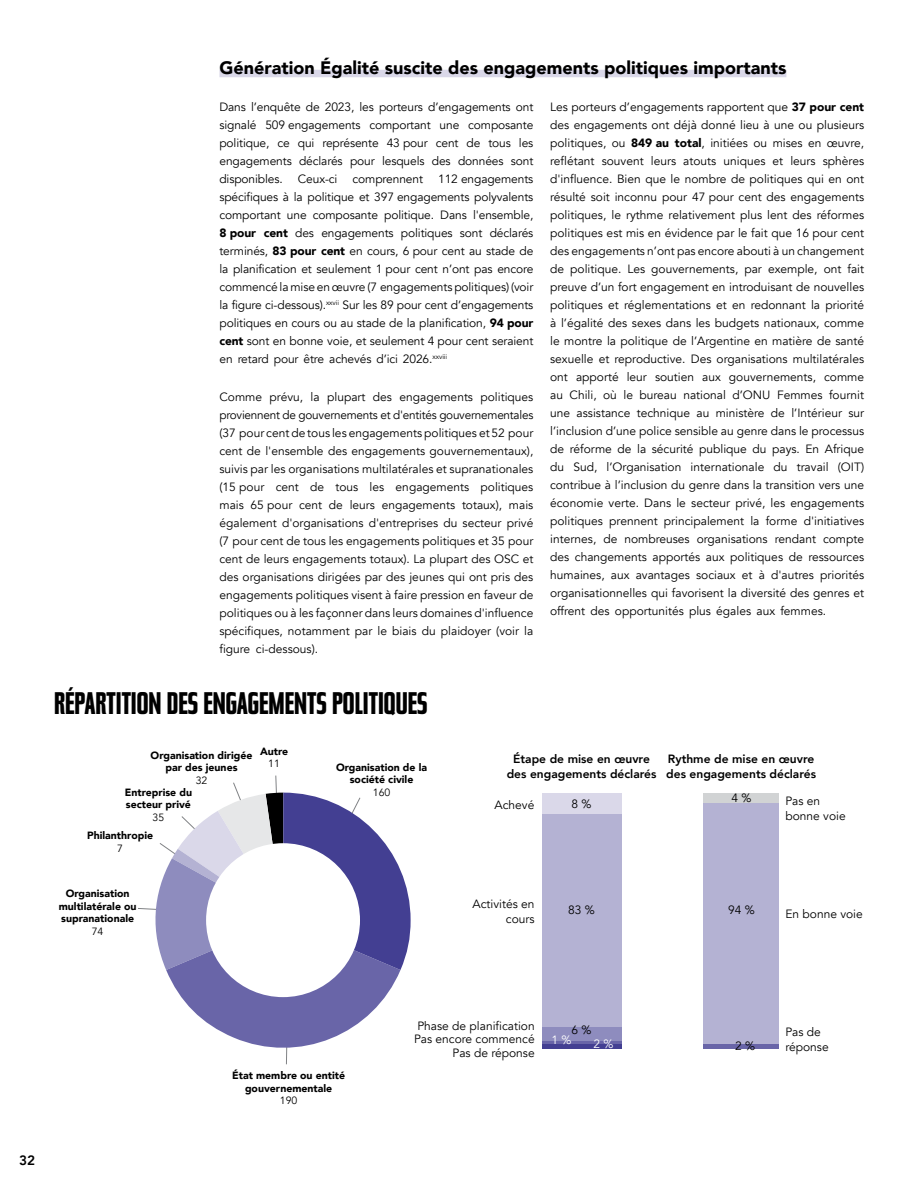
<style>
.page{position:relative;width:918px;height:1188px;background:#fff}
.page>*{position:absolute;margin:0;border:0;box-sizing:border-box;transform-origin:0 0}
.t1{font:700 31.5px "Tasse";color:#000}
.t2{font:900 18px "Avenir";color:#000}
.t3{font:800 13.5px "Avenir";color:#000}
.t4{font:12px/18px "Avenir";color:#000;text-align:justify}
.t5{font:800 12px/15px "Avenir";color:#000;text-align:center}
.t6{font:12px "Avenir";color:#fff}
.t7{font:900 10.5px/12.6px "Avenir";color:#000;text-align:center}
.t8{font:10.5px "Avenir";color:#000}
.s1{font-weight:900}
</style>
<div class="page">
<svg style="left:138px;top:775px;width:273px;height:290px"></svg>
<div style="left:206px;top:843px;width:154px;height:154px;background:#fff;border-radius:50%"></div>
<div style="left:542px;top:1044px;width:79px;height:5px;background:#433f92"></div>
<hr style="left:542px;top:1041px;width:79px;height:3px;background:#6965a8">
<div style="left:542px;top:1027px;width:79px;height:14px;background:#8e8cbe"></div>
<div style="left:542px;top:814px;width:79px;height:213px;background:#b4b2d3"></div>
<div style="left:542px;top:793px;width:79px;height:21px;background:#dad8e9"></div>
<div style="left:704px;top:1044px;width:75px;height:5px;background:#6965a8"></div>
<div style="left:704px;top:803px;width:75px;height:241px;background:#b4b2d3"></div>
<div style="left:704px;top:793px;width:75px;height:10px;background:#d1d3d4"></div>
<div style="left:219px;top:70px;width:567px;height:7px;background:#dad8e9"></div>
<h2 class="t2" style="left:219px;top:52px;width:568px">Génération Égalité suscite des engagements politiques importants</h2>
<p class="t4" style="left:219px;top:98px;width:315px">Dans l’enquête de 2023, les porteurs d’engagements ont signalé 509 engagements comportant une composante politique, ce qui représente 43 pour cent de tous les engagements déclarés pour lesquels des données sont disponibles.</p>
<p class="t4" style="left:550px;top:98px;width:315px">Les porteurs d’engagements rapportent que <span class="s1">37 pour cent </span>des engagements ont déjà donné lieu à une ou plusieurs politiques, ou <span class="s1">849 au total</span>, initiées ou mises en œuvre, reflétant souvent leurs atouts uniques et leurs sphères d'influence. Bien que le nombre de politiques qui en ont résulté soit inconnu pour 47 pour cent des engagements politiques, le rythme relativement plus lent des réformes politiques est mis en évidence par le fait que 16 pour cent des engagements n’ont pas encore abouti à un changement de politique. Les gouvernements, par exemple, ont fait preuve d’un fort engagement en introduisant de nouvelles politiques et réglementations et en redonnant la priorité à l’égalité des sexes dans les budgets nationaux, comme le montre la politique de l’Argentine en matière de santé sexuelle et reproductive. Des organisations multilatérales ont apporté leur soutien aux gouvernements, comme au Chili, où le bureau national d’ONU Femmes fournit une assistance technique au ministère de l’Intérieur sur l’inclusion d’une police sensible au genre dans le processus de réforme de la sécurité publique du pays. En Afrique du Sud, l’Organisation internationale du travail (OIT) contribue à l’inclusion du genre dans la transition vers une économie verte. Dans le secteur privé, les engagements politiques prennent principalement la forme d'initiatives internes, de nombreuses organisations rendant compte des changements apportés aux politiques de ressources humaines, aux avantages sociaux et à d'autres priorités organisationnelles qui favorisent la diversité des genres et offrent des opportunités plus égales aux femmes.</p>
<p class="t4" style="left:298px;top:170px;width:41px">Ceux-ci</p>
<p class="t4" style="left:353px;top:170px;width:72px">comprennent</p>
<p class="t4" style="left:219px;top:170px;width:316px;text-indent:219px">112 engagements spécifiques à la politique et 397 engagements polyvalents comportant une composante politique. Dans l'ensemble, <span class="s1">8 pour cent</span> des engagements politiques sont déclarés terminés, <span class="s1">83 pour cent</span> en cours, 6 pour cent au stade de la planification et seulement 1 pour cent n’ont pas encore commencé la mise en œuvre (7 engagements politiques) (voir la figure ci-dessous).<sup>xxvii</sup> Sur les 89 pour cent d’engagements politiques en cours ou au stade de la planification, <span class="s1">94 pour cent</span> sont en bonne voie, et seulement 4 pour cent seraient en retard pour être achevés d’ici 2026.<sup>xxviii</sup></p>
<p class="t4" style="left:219px;top:388px;width:315px">Comme prévu, la plupart des engagements politiques proviennent de gouvernements et d'entités gouvernementales (37 pour cent de tous les engagements politiques et 52 pour cent de l'ensemble des engagements gouvernementaux), suivis par les organisations multilatérales et supranationales (15 pour cent de tous les engagements politiques mais 65 pour cent de leurs engagements totaux), mais également d'organisations d'entreprises du secteur privé (7 pour cent de tous les engagements politiques et 35 pour cent de leurs engagements totaux). La plupart des OSC et des organisations dirigées par des jeunes qui ont pris des engagements politiques visent à faire pression en faveur de politiques ou à les façonner dans leurs domaines d'influence spécifiques, notamment par le biais du plaidoyer (voir la figure ci-dessous).</p>
<h1 class="t1" style="left:54px;top:686px;width:375px">RÉPARTITION DES ENGAGEMENTS POLITIQUES</h1>
<p class="t7" style="left:260px;top:745px;width:30px">Autre</p>
<p class="t8" style="left:268px;top:757px;width:13px">11</p>
<p class="t7" style="left:151px;top:749px;width:103px">Organisation dirigée par des jeunes</p>
<p class="t8" style="left:196px;top:774px;width:13px">32</p>
<p class="t7" style="left:125px;top:786px;width:69px;text-align:left">Entreprise du secteur privé</p>
<p class="t8" style="left:153px;top:811px;width:13px">35</p>
<p class="t7" style="left:87px;top:829px;width:67px">Philanthropie</p>
<p class="t8" style="left:117px;top:842px;width:7px">7</p>
<p class="t7" style="left:59px;top:887px;width:79px">Organisation multilatérale ou supranationale</p>
<p class="t8" style="left:92px;top:925px;width:13px">74</p>
<p class="t7" style="left:336px;top:761px;width:92px">Organisation de la société civile</p>
<p class="t8" style="left:373px;top:786px;width:19px">160</p>
<p class="t5" style="left:507px;top:751px;width:151px">Étape de mise en œuvre des engagements déclarés</p>
<p class="t5" style="left:666px;top:751px;width:151px;text-align:left">Rythme de mise en œuvre des engagements déclarés</p>
<p class="t4" style="left:731px;top:789px;width:22px">4 %</p>
<p class="t4" style="left:495px;top:796px;width:41px">Achevé</p>
<p class="t4" style="left:785px;top:793px;width:62px;line-height:15px">Pas en bonne voie</p>
<p class="t4" style="left:572px;top:795px;width:22px">8 %</p>
<p class="t4" style="left:473px;top:896px;width:63px;line-height:15px;text-align:right">Activités en cours</p>
<p class="t4" style="left:568px;top:901px;width:28px">83 %</p>
<p class="t4" style="left:728px;top:902px;width:28px">94 %</p>
<p class="t4" style="left:785px;top:905px;width:79px">En bonne voie</p>
<p class="t3" style="left:19px;top:1150px;width:17px">32</p>
<p class="t7" style="left:232px;top:1069px;width:114px">État membre ou entité gouvernementale</p>
<p class="t8" style="left:280px;top:1094px;width:19px">190</p>
<p class="t4" style="left:414px;top:1019px;width:122px;line-height:13.5px;text-align:right">Phase de planification<br>Pas encore commencé<br>Pas de réponse</p>
<p class="t4" style="left:572px;top:1021px;width:22px">6 %</p>
<p class="t6" style="left:551px;top:1033px;width:22px">1 %</p>
<p class="t6" style="left:593px;top:1037px;width:22px">2 %</p>
<p class="t4" style="left:735px;top:1037px;width:22px">2 %</p>
<p class="t4" style="left:785px;top:1025px;width:45px;line-height:15px">Pas de réponse</p>
</div>
